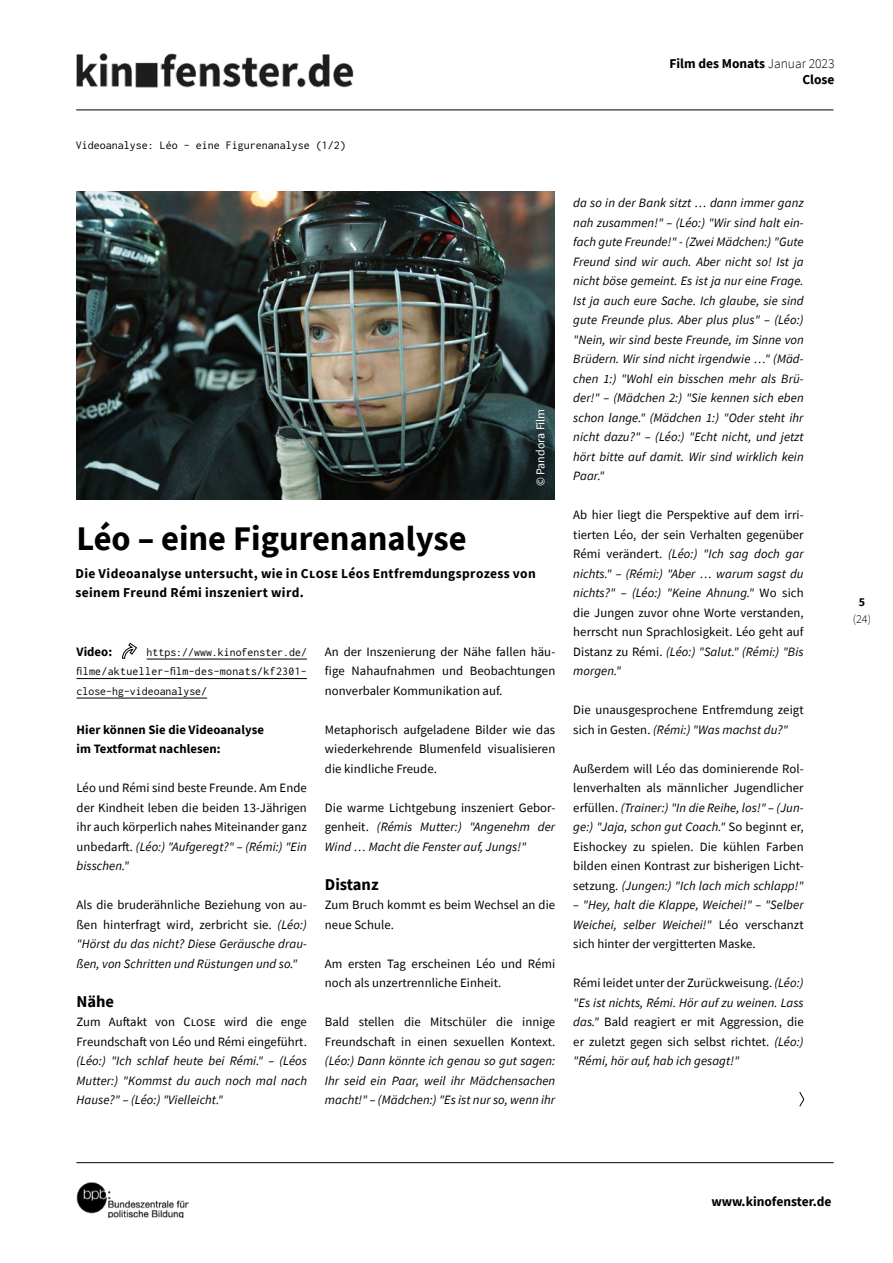
<style>
.page{position:relative;width:893px;height:1263px;background:#fff}
.page>*{position:absolute;margin:0;border:0;box-sizing:border-box;transform-origin:0 0}
.Titel_Head{font:700 34.5px "Source Sans Pro";color:#000}
.Filmbespr_Zwische{font:700 16.5px "Source Sans Pro";color:#000}
.Subhead{font:700 13.5px/19.5px "Source Sans Pro";letter-spacing:.025em;color:#000}
.Subhead-2{font:700 13.5px/16.2px "Source Sans Pro";color:#000;text-align:right}
.Filmbespr_Fliesst{font:12.75px/19.5px "Source Sans Pro";letter-spacing:.005em;color:#000;text-align:justify}
.Filmbespr_Fliesst-2{font:italic 12.75px/19.5px "Source Sans Pro";letter-spacing:.005em;color:#000;text-align:justify}
.Filmbespr_Fliesst-3{font:700 12.75px/19.5px "Source Sans Pro";letter-spacing:.005em;color:#000}
.Filmbespr_Fliesst-4{font:12px/19.5px "Inconsolata";letter-spacing:.03em;color:#000;text-align:justify}
.Rubrik_Head{font:12px "Inconsolata";color:#000}
.Filmbespr_Autoren{font:12px "Source Sans Pro";color:#fff}
.t1{font:300 12px "Source Sans Pro";color:#000}
.t2{font:700 12px "Source Sans Pro";color:#000}
.s1{font-weight:300}
.s2{font-style:italic}
.s3{font-style:normal}
</style>
<div class="page">
<hr style="left:76px;top:1162px;width:758px;height:1px;background:#000">
<img style="left:77px;top:1182px;width:111px;height:35px">
<img style="left:76px;top:53px;width:278px;height:35px">
<hr style="left:76px;top:110px;width:757px;height:1px;background:#000">
<hr style="left:147px;top:659px;width:160px;height:1px;background:#000">
<hr style="left:77px;top:678px;width:230px;height:1px;background:#000">
<hr style="left:77px;top:698px;width:130px;height:1px;background:#000">
<svg style="left:122px;top:642px;width:15px;height:17px"></svg>
<img style="left:77px;top:191px;width:478px;height:309px">
<svg style="left:799px;top:1092px;width:5px;height:15px"></svg>
<p class="Subhead-2" style="left:669px;top:55px;width:167px">Film des Monats <span class="s1">Januar 2023<br></span>Close</p>
<p class="Rubrik_Head" style="left:76px;top:137px;width:272px">Videoanalyse: Léo – eine Figurenanalyse (1/2)</p>
<p class="Filmbespr_Autoren" style="left:533px;top:486px;width:79px;rotate:-90deg">© Pandora Film</p>
<p class="Titel_Head" style="left:76px;top:515px;width:392px">Léo – eine Figurenanalyse</p>
<p class="Subhead" style="left:75px;top:563px;width:462px">Die Videoanalyse untersucht, wie in Close Léos Entfremdungsprozess von seinem Freund Rémi inszeniert wird.</p>
<p class="Filmbespr_Fliesst-3" style="left:77px;top:641px;width:37px">Video:</p>
<p class="Filmbespr_Fliesst-4" style="left:77px;top:642px;width:232px;text-indent:70px">https://www.kinofenster.de/ filme/aktueller-film-des-monats/kf2301- close-hg-videoanalyse/</p>
<p class="Filmbespr_Fliesst-3" style="left:77px;top:719px;width:189px">Hier können Sie die Videoanalyse im Textformat nachlesen:</p>
<p class="Filmbespr_Fliesst" style="left:77px;top:778px;width:232px">Léo und Rémi sind beste Freunde. Am Ende der Kindheit leben die beiden 13-Jährigen ihr auch körperlich nahes Miteinander ganz unbedarft. <span class="s2">(Léo:) "Aufgeregt?" – (Rémi:) "Ein bisschen."</span></p>
<p class="Filmbespr_Fliesst-2" style="left:77px;top:895px;width:232px"><span class="s3">Als die bruderähnliche Beziehung von au&shy;ßen hinterfragt wird, zerbricht sie.</span> (Léo:) "Hörst du das nicht? Diese Geräusche drau&shy;ßen, von Schritten und Rüstungen und so."</p>
<p class="Filmbespr_Zwische" style="left:77px;top:990px;width:39px">Nähe</p>
<p class="Filmbespr_Fliesst-2" style="left:77px;top:1012px;width:232px"><span class="s3">Zum Auftakt von Close wird die enge Freundschaft von Léo und Rémi eingeführt. </span>(Léo:) "Ich schlaf heute bei Rémi." – (Léos Mutter:) "Kommst du auch noch mal nach Hause?" – (Léo:) "Vielleicht."</p>
<p class="Filmbespr_Fliesst" style="left:325px;top:641px;width:232px">An der Inszenierung der Nähe fallen häu&shy;fige Nahaufnahmen und Beobachtungen nonverbaler Kommunikation auf.</p>
<p class="Filmbespr_Fliesst" style="left:325px;top:719px;width:232px">Metaphorisch aufgeladene Bilder wie das wiederkehrende Blumenfeld visualisieren die kindliche Freude.</p>
<p class="Filmbespr_Fliesst-2" style="left:325px;top:797px;width:232px"><span class="s3">Die warme Lichtgebung inszeniert Gebor&shy;genheit.</span> (Rémis Mutter:) "Angenehm der Wind … Macht die Fenster auf, Jungs!"</p>
<p class="Filmbespr_Zwische" style="left:325px;top:873px;width:55px">Distanz</p>
<p class="Filmbespr_Fliesst" style="left:325px;top:895px;width:232px">Zum Bruch kommt es beim Wechsel an die neue Schule.</p>
<p class="Filmbespr_Fliesst" style="left:325px;top:953px;width:232px">Am ersten Tag erscheinen Léo und Rémi noch als unzertrennliche Einheit.</p>
<p class="Filmbespr_Fliesst-2" style="left:325px;top:1012px;width:232px"><span class="s3">Bald stellen die Mitschüler die innige Freundschaft in einen sexuellen Kontext. </span>(Léo:) Dann könnte ich genau so gut sagen:<br>Ihr seid ein Paar, weil ihr Mädchensachen macht!" – (Mädchen:) "Es ist nur so, wenn ihr</p>
<p class="Filmbespr_Fliesst-2" style="left:573px;top:193px;width:232px">da so in der Bank sitzt … dann immer ganz nah zusammen!" – (Léo:) "Wir sind halt ein&shy;fach gute Freunde!" - (Zwei Mädchen:) "Gute Freund sind wir auch. Aber nicht so! Ist ja nicht böse gemeint. Es ist ja nur eine Frage.<br>Ist ja auch eure Sache. Ich glaube, sie sind gute Freunde plus. Aber plus plus" – (Léo:) "Nein, wir sind beste Freunde, im Sinne von Brüdern. Wir sind nicht irgendwie …" (Mäd&shy;chen 1:) "Wohl ein bisschen mehr als Brü&shy;der!" – (Mädchen 2:) "Sie kennen sich eben schon lange." (Mädchen 1:) "Oder steht ihr nicht dazu?" – (Léo:) "Echt nicht, und jetzt hört bitte auf damit. Wir sind wirklich kein Paar."</p>
<p class="Filmbespr_Fliesst" style="left:573px;top:505px;width:232px">Ab hier liegt die Perspektive auf dem irri&shy;tierten Léo, der sein Verhalten gegenüber Rémi verändert. <span class="s2">(Léo:) "Ich sag doch gar nichts." – (Rémi:) "Aber … warum sagst du nichts?" – (Léo:) "Keine Ahnung."</span> Wo sich die Jungen zuvor ohne Worte verstanden, herrscht nun Sprachlosigkeit. Léo geht auf Distanz zu Rémi. <span class="s2">(Léo:) "Salut." (Rémi:) "Bis morgen."</span></p>
<p class="Filmbespr_Fliesst" style="left:573px;top:700px;width:232px">Die unausgesprochene Entfremdung zeigt sich in Gesten. <span class="s2">(Rémi:) "Was machst du?"</span></p>
<p class="Filmbespr_Fliesst" style="left:573px;top:758px;width:232px">Außerdem will Léo das dominierende Rol&shy;lenverhalten als männlicher Jugendlicher erfüllen. <span class="s2">(Trainer:) "In die Reihe, los!" – (Jun&shy;ge:) "Jaja, schon gut Coach."</span> So beginnt er, Eishockey zu spielen. Die kühlen Farben bilden einen Kontrast zur bisherigen Licht&shy;setzung. <span class="s2">(Jungen:) "Ich lach mich schlapp!"</span></p>
<p class="Filmbespr_Fliesst-2" style="left:573px;top:895px;width:232px">– "Hey, halt die Klappe, Weichei!" – "Selber Weichei, selber Weichei!" <span class="s3">Léo verschanzt sich hinter der vergitterten Maske.</span></p>
<p class="Filmbespr_Fliesst" style="left:573px;top:973px;width:232px">Rémi leidet unter der Zurückweisung. <span class="s2">(Léo:) "Es ist nichts, Rémi. Hör auf zu weinen. Lass das."</span> Bald reagiert er mit Aggression, die er zuletzt gegen sich selbst richtet. <span class="s2">(Léo:) "Rémi, hör auf, hab ich gesagt!"</span></p>
<p class="t2" style="left:859px;top:594px;width:8px">5</p>
<p class="t1" style="left:853px;top:611px;width:20px">(24)</p>
<p class="Subhead-2" style="left:711px;top:1194px;width:122px">www.kinofenster.de</p>
</div>
